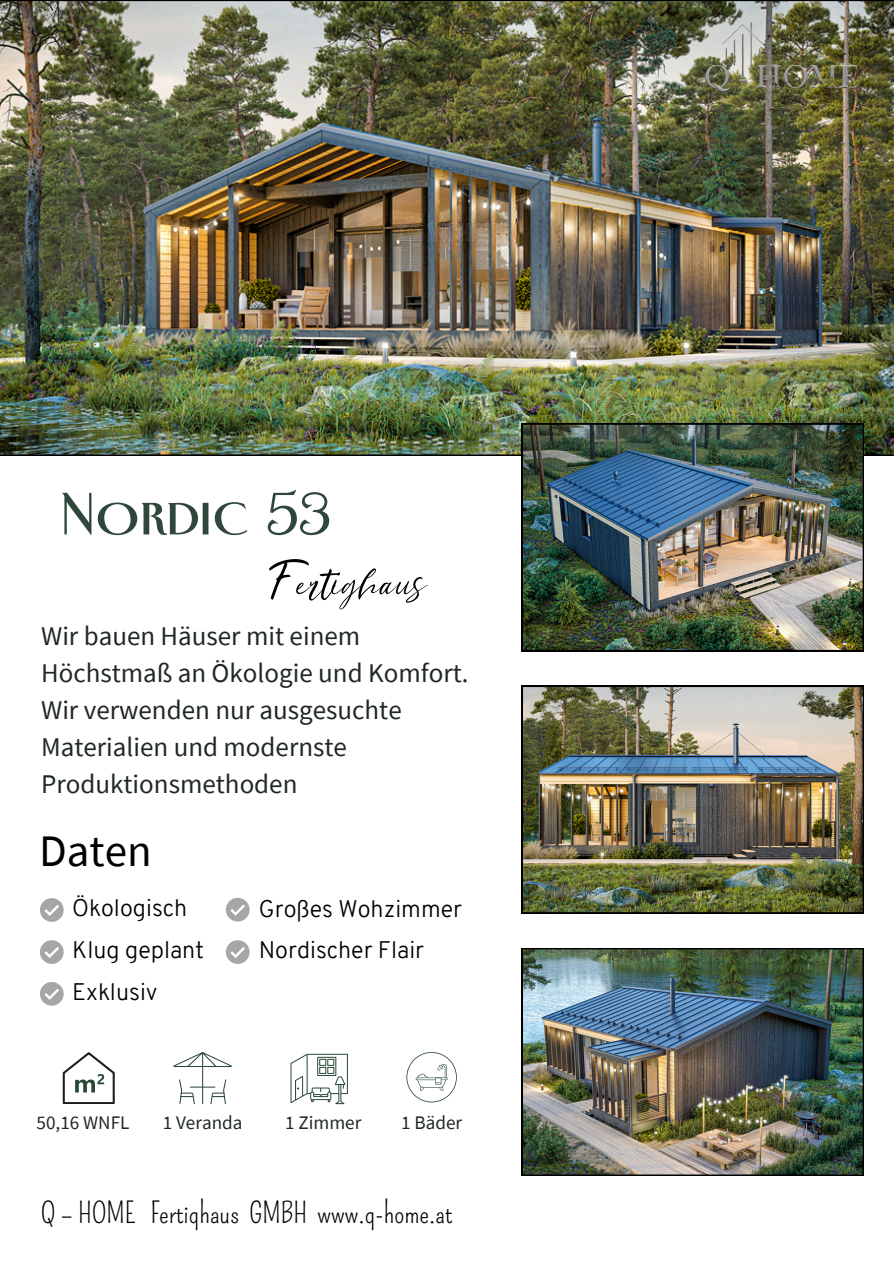
<style>
.page{position:relative;width:894px;height:1264px;background:#fff}
.page>*{position:absolute;margin:0;border:0;box-sizing:border-box;transform-origin:0 0}
.t1{font:58.5px "New Yorker Type Classic Regular";color:#2f473a}
.t2{font:52.8px "Ralyne";color:#000}
.t3{font:45px "Source Sans Pro";color:#000}
.t4{font:28.5px "Pompiere";color:#000}
.t5{font:27px/37.2px "Source Sans Pro";color:#202825}
.t6{font:300 23.4px/41.7px "Overpass";color:#000}
.t7{font:19.2px "Source Sans Pro";color:#202825}
</style>
<div class="page">
<img style="left:0;top:0;width:893px;height:455px">
<img style="left:521px;top:948px;width:342px;height:227px">
<img style="left:521px;top:686px;width:342px;height:227px">
<img style="left:521px;top:423px;width:342px;height:228px">
<svg style="left:63px;top:1052px;width:51px;height:51px"></svg>
<hr style="left:202px;top:1052px;width:1px;height:51px;background:#294937">
<svg style="left:173px;top:1052px;width:59px;height:15px"></svg>
<svg style="left:179px;top:1079px;width:47px;height:24px"></svg>
<svg style="left:290px;top:1053px;width:58px;height:51px"></svg>
<svg style="left:406px;top:1052px;width:50px;height:50px"></svg>
<svg style="left:40px;top:898px;width:24px;height:23px"></svg>
<svg style="left:40px;top:940px;width:24px;height:23px"></svg>
<svg style="left:40px;top:982px;width:24px;height:23px"></svg>
<svg style="left:226px;top:897px;width:23px;height:24px"></svg>
<svg style="left:226px;top:940px;width:23px;height:23px"></svg>
<img style="left:692px;top:17px;width:171px;height:78px">
<h1 class="t1" style="left:61px;top:475px;width:271px">Nordic 53</h1>
<h4 class="t2" style="left:269px;top:540px;width:155px">Fertighaus</h4>
<h3 class="t5" style="left:41px;top:616px;width:429px">Wir bauen Häuser mit einem<br>Höchstmaß an Ökologie und Komfort.<br>Wir verwenden nur ausgesuchte<br>Materialien und modernste<br>Produktionsmethoden</h3>
<p class="t3" style="left:39px;top:821px;width:114px">Daten</p>
<p class="t6" style="left:72px;top:889px;width:133px">Ökologisch<br>Klug geplant<br>Exklusiv</p>
<p class="t6" style="left:259px;top:890px;width:205px">Großes Wohzimmer<br>Nordischer Flair</p>
<h2 class="t7" style="left:36px;top:1109px;width:94px">50,16 WNFL</h2>
<p class="t7" style="left:163px;top:1109px;width:81px">1 Veranda</p>
<h4 class="t7" style="left:285px;top:1109px;width:78px">1 Zimmer</h4>
<p class="t7" style="left:401px;top:1109px;width:63px">1 Bäder</p>
<p class="t4" style="left:41px;top:1196px;width:413px">Q – HOME Fertiqhaus GMBH www.q-home.at</p>
</div>
